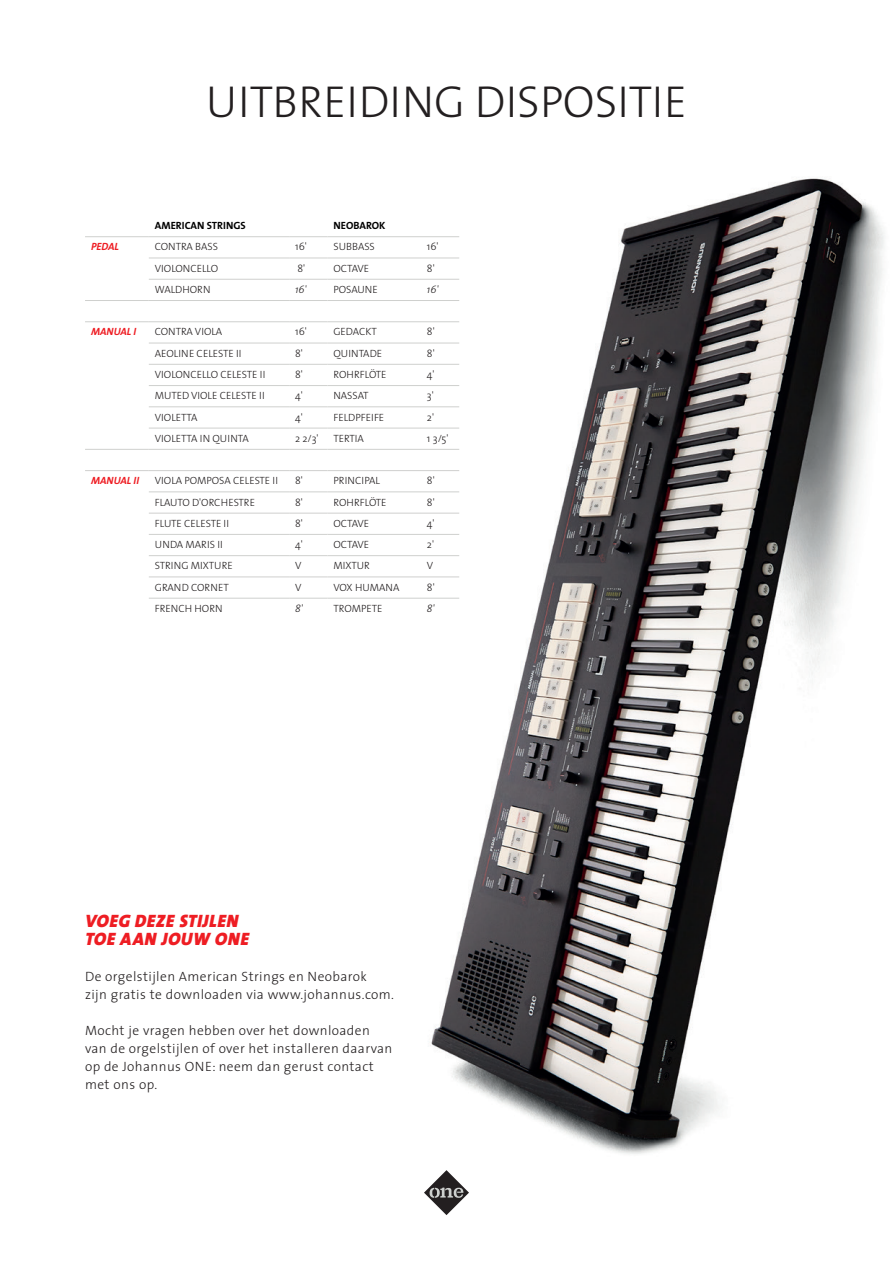
<style>
.page{position:relative;width:893px;height:1263px;background:#fff}
.page>*{position:absolute;margin:0;border:0;box-sizing:border-box;transform-origin:0 0}
.t1{font:300 45px "The Sans";color:#231f20}
.t2{font:italic 900 18px/18px "The Sans";letter-spacing:.03em;color:#ee1d23}
.t3{font:300 13.5px/18px "The Sans";letter-spacing:.03em;color:#231f20}
.t4{font:300 10.5px "The Sans";color:#231f20}
.t5{font:700 10.5px "The Sans";color:#000001}
.t6{font:italic 700 10.5px "The Sans";color:#ee1d23}
.t7{font:italic 300 10.5px "The Sans";color:#231f20}
</style>
<div class="page">
<img style="left:298px;top:178px;width:586px;height:976px">
<hr style="left:85px;top:236px;width:64px;height:1px;background:#cfd0ce">
<hr style="left:149px;top:236px;width:140px;height:1px;background:#cfd0ce">
<hr style="left:289px;top:236px;width:38px;height:1px;background:#cfd0ce">
<hr style="left:327px;top:236px;width:94px;height:1px;background:#cfd0ce">
<hr style="left:421px;top:236px;width:38px;height:1px;background:#cfd0ce">
<hr style="left:149px;top:258px;width:140px;height:1px;background:#cfd0ce">
<hr style="left:289px;top:258px;width:38px;height:1px;background:#cfd0ce">
<hr style="left:327px;top:258px;width:94px;height:1px;background:#cfd0ce">
<hr style="left:421px;top:258px;width:38px;height:1px;background:#cfd0ce">
<hr style="left:149px;top:279px;width:140px;height:1px;background:#cfd0ce">
<hr style="left:289px;top:279px;width:38px;height:1px;background:#cfd0ce">
<hr style="left:327px;top:279px;width:94px;height:1px;background:#cfd0ce">
<hr style="left:421px;top:279px;width:38px;height:1px;background:#cfd0ce">
<hr style="left:85px;top:300px;width:64px;height:1px;background:#cfd0ce">
<hr style="left:85px;top:321px;width:64px;height:1px;background:#cfd0ce">
<hr style="left:149px;top:300px;width:140px;height:1px;background:#cfd0ce">
<hr style="left:289px;top:300px;width:38px;height:1px;background:#cfd0ce">
<hr style="left:327px;top:300px;width:94px;height:1px;background:#cfd0ce">
<hr style="left:421px;top:300px;width:38px;height:1px;background:#cfd0ce">
<hr style="left:149px;top:321px;width:140px;height:1px;background:#cfd0ce">
<hr style="left:289px;top:321px;width:38px;height:1px;background:#cfd0ce">
<hr style="left:327px;top:321px;width:94px;height:1px;background:#cfd0ce">
<hr style="left:421px;top:321px;width:38px;height:1px;background:#cfd0ce">
<hr style="left:149px;top:343px;width:140px;height:1px;background:#cfd0ce">
<hr style="left:289px;top:343px;width:38px;height:1px;background:#cfd0ce">
<hr style="left:327px;top:343px;width:94px;height:1px;background:#cfd0ce">
<hr style="left:421px;top:343px;width:38px;height:1px;background:#cfd0ce">
<hr style="left:149px;top:364px;width:140px;height:1px;background:#cfd0ce">
<hr style="left:289px;top:364px;width:38px;height:1px;background:#cfd0ce">
<hr style="left:327px;top:364px;width:94px;height:1px;background:#cfd0ce">
<hr style="left:421px;top:364px;width:38px;height:1px;background:#cfd0ce">
<hr style="left:149px;top:385px;width:140px;height:1px;background:#cfd0ce">
<hr style="left:289px;top:385px;width:38px;height:1px;background:#cfd0ce">
<hr style="left:327px;top:385px;width:94px;height:1px;background:#cfd0ce">
<hr style="left:421px;top:385px;width:38px;height:1px;background:#cfd0ce">
<hr style="left:149px;top:406px;width:140px;height:1px;background:#cfd0ce">
<hr style="left:289px;top:406px;width:38px;height:1px;background:#cfd0ce">
<hr style="left:327px;top:406px;width:94px;height:1px;background:#cfd0ce">
<hr style="left:421px;top:406px;width:38px;height:1px;background:#cfd0ce">
<hr style="left:149px;top:428px;width:140px;height:1px;background:#cfd0ce">
<hr style="left:289px;top:428px;width:38px;height:1px;background:#cfd0ce">
<hr style="left:327px;top:428px;width:94px;height:1px;background:#cfd0ce">
<hr style="left:421px;top:428px;width:38px;height:1px;background:#cfd0ce">
<hr style="left:85px;top:449px;width:64px;height:1px;background:#cfd0ce">
<hr style="left:85px;top:470px;width:64px;height:1px;background:#cfd0ce">
<hr style="left:149px;top:449px;width:140px;height:1px;background:#cfd0ce">
<hr style="left:289px;top:449px;width:38px;height:1px;background:#cfd0ce">
<hr style="left:327px;top:449px;width:94px;height:1px;background:#cfd0ce">
<hr style="left:421px;top:449px;width:38px;height:1px;background:#cfd0ce">
<hr style="left:149px;top:470px;width:140px;height:1px;background:#cfd0ce">
<hr style="left:289px;top:470px;width:38px;height:1px;background:#cfd0ce">
<hr style="left:327px;top:470px;width:94px;height:1px;background:#cfd0ce">
<hr style="left:421px;top:470px;width:38px;height:1px;background:#cfd0ce">
<hr style="left:149px;top:491px;width:140px;height:1px;background:#cfd0ce">
<hr style="left:289px;top:491px;width:38px;height:1px;background:#cfd0ce">
<hr style="left:327px;top:491px;width:94px;height:1px;background:#cfd0ce">
<hr style="left:421px;top:491px;width:38px;height:1px;background:#cfd0ce">
<hr style="left:149px;top:513px;width:140px;height:1px;background:#cfd0ce">
<hr style="left:289px;top:513px;width:38px;height:1px;background:#cfd0ce">
<hr style="left:327px;top:513px;width:94px;height:1px;background:#cfd0ce">
<hr style="left:421px;top:513px;width:38px;height:1px;background:#cfd0ce">
<hr style="left:149px;top:534px;width:140px;height:1px;background:#cfd0ce">
<hr style="left:289px;top:534px;width:38px;height:1px;background:#cfd0ce">
<hr style="left:327px;top:534px;width:94px;height:1px;background:#cfd0ce">
<hr style="left:421px;top:534px;width:38px;height:1px;background:#cfd0ce">
<hr style="left:149px;top:555px;width:140px;height:1px;background:#cfd0ce">
<hr style="left:289px;top:555px;width:38px;height:1px;background:#cfd0ce">
<hr style="left:327px;top:555px;width:94px;height:1px;background:#cfd0ce">
<hr style="left:421px;top:555px;width:38px;height:1px;background:#cfd0ce">
<hr style="left:149px;top:576px;width:140px;height:1px;background:#cfd0ce">
<hr style="left:289px;top:576px;width:38px;height:1px;background:#cfd0ce">
<hr style="left:327px;top:576px;width:94px;height:1px;background:#cfd0ce">
<hr style="left:421px;top:576px;width:38px;height:1px;background:#cfd0ce">
<hr style="left:149px;top:598px;width:140px;height:1px;background:#cfd0ce">
<hr style="left:289px;top:598px;width:38px;height:1px;background:#cfd0ce">
<hr style="left:327px;top:598px;width:94px;height:1px;background:#cfd0ce">
<hr style="left:421px;top:598px;width:38px;height:1px;background:#cfd0ce">
<svg style="left:424px;top:1170px;width:45px;height:45px"></svg>
<h1 class="t1" style="left:206px;top:65px;width:483px">UITBREIDING DISPOSITIE</h1>
<p class="t5" style="left:155px;top:217px;width:92px">AMERICAN STRINGS</p>
<p class="t5" style="left:333px;top:217px;width:54px">NEOBAROK</p>
<p class="t6" style="left:91px;top:238px;width:29px">PEDAL</p>
<p class="t4" style="left:155px;top:238px;width:65px">CONTRA BASS</p>
<p class="t4" style="left:295px;top:238px;width:13px">16'</p>
<p class="t4" style="left:333px;top:238px;width:43px">SUBBASS</p>
<p class="t4" style="left:427px;top:238px;width:13px">16'</p>
<p class="t4" style="left:155px;top:259px;width:65px">VIOLONCELLO</p>
<p class="t4" style="left:297px;top:259px;width:9px">8'</p>
<p class="t4" style="left:333px;top:259px;width:37px">OCTAVE</p>
<p class="t4" style="left:427px;top:259px;width:9px">8'</p>
<p class="t4" style="left:155px;top:281px;width:57px">WALDHORN</p>
<p class="t7" style="left:295px;top:281px;width:13px">16'</p>
<p class="t4" style="left:333px;top:281px;width:46px">POSAUNE</p>
<p class="t7" style="left:427px;top:281px;width:13px">16'</p>
<p class="t6" style="left:91px;top:323px;width:47px">MANUAL I</p>
<p class="t4" style="left:155px;top:323px;width:69px">CONTRA VIOLA</p>
<p class="t4" style="left:295px;top:323px;width:13px">16'</p>
<p class="t4" style="left:333px;top:323px;width:45px">GEDACKT</p>
<p class="t4" style="left:427px;top:323px;width:9px">8'</p>
<p class="t4" style="left:155px;top:344px;width:88px">AEOLINE CELESTE II</p>
<p class="t4" style="left:295px;top:344px;width:9px">8'</p>
<p class="t4" style="left:333px;top:344px;width:50px">QUINTADE</p>
<p class="t4" style="left:427px;top:344px;width:9px">8'</p>
<p class="t4" style="left:155px;top:366px;width:112px">VIOLONCELLO CELESTE II</p>
<p class="t4" style="left:295px;top:366px;width:9px">8'</p>
<p class="t4" style="left:333px;top:366px;width:55px">ROHRFLÖTE</p>
<p class="t4" style="left:427px;top:366px;width:9px">4'</p>
<p class="t4" style="left:155px;top:387px;width:111px">MUTED VIOLE CELESTE II</p>
<p class="t4" style="left:295px;top:387px;width:9px">4'</p>
<p class="t4" style="left:333px;top:387px;width:37px">NASSAT</p>
<p class="t4" style="left:427px;top:387px;width:8px">3'</p>
<p class="t4" style="left:155px;top:408px;width:44px">VIOLETTA</p>
<p class="t4" style="left:295px;top:408px;width:9px">4'</p>
<p class="t4" style="left:333px;top:408px;width:52px">FELDPFEIFE</p>
<p class="t4" style="left:427px;top:408px;width:9px">2'</p>
<p class="t4" style="left:155px;top:430px;width:95px">VIOLETTA IN QUINTA</p>
<p class="t4" style="left:295px;top:430px;width:25px">2 2/3'</p>
<p class="t4" style="left:333px;top:430px;width:32px">TERTIA</p>
<p class="t4" style="left:427px;top:430px;width:23px">1 3/5'</p>
<p class="t6" style="left:91px;top:472px;width:50px">MANUAL II</p>
<p class="t4" style="left:155px;top:472px;width:125px">VIOLA POMPOSA CELESTE II</p>
<p class="t4" style="left:295px;top:472px;width:9px">8'</p>
<p class="t4" style="left:333px;top:472px;width:48px">PRINCIPAL</p>
<p class="t4" style="left:427px;top:472px;width:9px">8'</p>
<p class="t4" style="left:155px;top:493px;width:102px">FLAUTO D'ORCHESTRE</p>
<p class="t4" style="left:295px;top:493px;width:9px">8'</p>
<p class="t4" style="left:333px;top:493px;width:55px">ROHRFLÖTE</p>
<p class="t4" style="left:427px;top:493px;width:9px">8'</p>
<p class="t4" style="left:155px;top:515px;width:76px">FLUTE CELESTE II</p>
<p class="t4" style="left:295px;top:515px;width:9px">8'</p>
<p class="t4" style="left:333px;top:515px;width:37px">OCTAVE</p>
<p class="t4" style="left:427px;top:515px;width:9px">4'</p>
<p class="t4" style="left:155px;top:536px;width:70px">UNDA MARIS II</p>
<p class="t4" style="left:295px;top:536px;width:9px">4'</p>
<p class="t4" style="left:333px;top:536px;width:37px">OCTAVE</p>
<p class="t4" style="left:427px;top:536px;width:9px">2'</p>
<p class="t4" style="left:155px;top:557px;width:80px">STRING MIXTURE</p>
<p class="t4" style="left:295px;top:557px;width:8px">V</p>
<p class="t4" style="left:333px;top:557px;width:38px">MIXTUR</p>
<p class="t4" style="left:427px;top:557px;width:8px">V</p>
<p class="t4" style="left:155px;top:578px;width:76px">GRAND CORNET</p>
<p class="t4" style="left:295px;top:578px;width:8px">V</p>
<p class="t4" style="left:333px;top:578px;width:67px">VOX HUMANA</p>
<p class="t4" style="left:427px;top:578px;width:9px">8'</p>
<p class="t4" style="left:155px;top:600px;width:69px">FRENCH HORN</p>
<p class="t7" style="left:295px;top:600px;width:9px">8'</p>
<p class="t4" style="left:333px;top:600px;width:51px">TROMPETE</p>
<p class="t7" style="left:427px;top:600px;width:9px">8'</p>
<h2 class="t2" style="left:85px;top:912px;width:165px">VOEG DEZE STIJLEN<br>TOE AAN JOUW ONE</h2>
<p class="t3" style="left:85px;top:967px;width:311px">De orgelstijlen American Strings en Neobarok<br>zijn gratis te downloaden via www.johannus.com.</p>
<p class="t3" style="left:85px;top:1021px;width:309px">Mocht je vragen hebben over het downloaden van de orgelstijlen of over het installeren daarvan op de Johannus ONE: neem dan gerust contact met ons op.</p>
</div>
